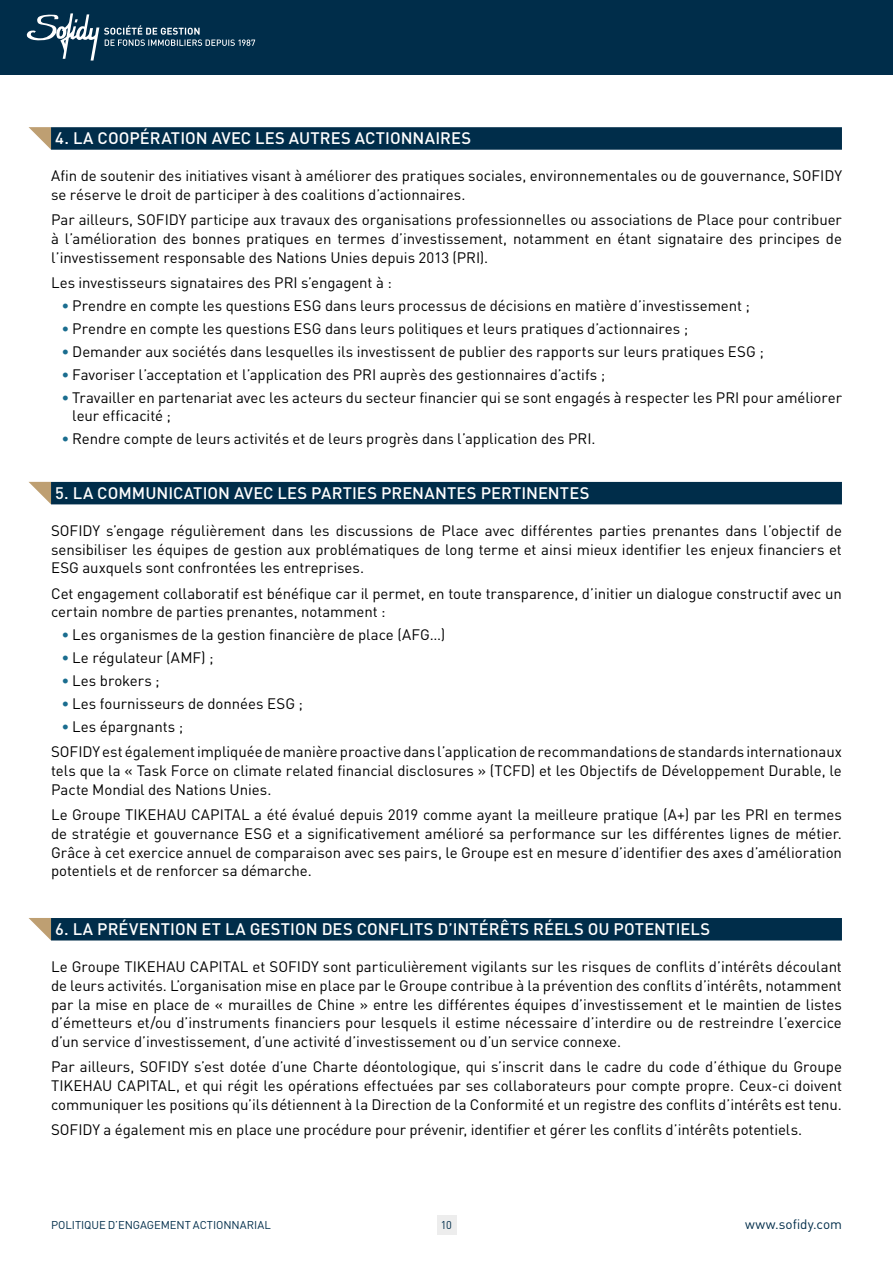
<style>
.page{position:relative;width:893px;height:1263px;background:#fff}
.page>*{position:absolute;margin:0;border:0;box-sizing:border-box;transform-origin:0 0}
.t1{font:500 16.5px "DIN";letter-spacing:.005em;color:#fff}
.t2{font:15px/18.8px "DIN";letter-spacing:-.005em;color:#000}
.t3{font:13.5px "DIN";color:#002d4a}
.t4{font:11.25px "DIN";letter-spacing:-.01em;color:#002d4a}
.s1{color:#1a6d8f}
</style>
<div class="page">
<div style="left:0;top:0;width:893px;height:74px;background:#002d4a"></div>
<div style="left:51px;top:127px;width:791px;height:23px;background:#002d4a"></div>
<div style="left:51px;top:482px;width:791px;height:22px;background:#002d4a"></div>
<div style="left:51px;top:918px;width:791px;height:22px;background:#002d4a"></div>
<svg style="left:29px;top:127px;width:22px;height:23px"></svg>
<svg style="left:29px;top:482px;width:22px;height:22px"></svg>
<svg style="left:29px;top:918px;width:22px;height:22px"></svg>
<div style="left:437px;top:1216px;width:19px;height:19px;background:#ededed"></div>
<svg style="left:27px;top:13px;width:228px;height:48px"></svg>
<p class="t1" style="left:55px;top:128px;width:417px">4. LA COOPÉRATION AVEC LES AUTRES ACTIONNAIRES</p>
<p class="t2" style="left:51px;top:166px;width:792px">Afin de soutenir des initiatives visant à améliorer des pratiques sociales, environnementales ou de gouvernance, SOFIDY se réserve le droit de participer à des coalitions d’actionnaires.</p>
<p class="t2" style="left:51px;top:210px;width:792px;text-align:justify">Par ailleurs, SOFIDY participe aux travaux des organisations professionnelles ou associations de Place pour contribuer à l’amélioration des bonnes pratiques en termes d’investissement, notamment en étant signataire des principes de l’investissement responsable des Nations Unies depuis 2013 (PRI).</p>
<p class="t2" style="left:51px;top:273px;width:342px">Les investisseurs signataires des PRI s’engagent à :</p>
<p class="t2" style="left:62px;top:296px;width:690px"><span class="s1">•</span> Prendre en compte les questions ESG dans leurs processus de décisions en matière d’investissement ;</p>
<p class="t2" style="left:62px;top:319px;width:628px"><span class="s1">•</span> Prendre en compte les questions ESG dans leurs politiques et leurs pratiques d’actionnaires ;</p>
<p class="t2" style="left:62px;top:342px;width:704px"><span class="s1">•</span> Demander aux sociétés dans lesquelles ils investissent de publier des rapports sur leurs pratiques ESG ;</p>
<p class="t2" style="left:62px;top:365px;width:545px"><span class="s1">•</span> Favoriser l’acceptation et l’application des PRI auprès des gestionnaires d’actifs ;</p>
<p class="t2" style="left:72px;top:388px;width:771px;text-indent:-11px"><span class="s1">•</span> Travailler en partenariat avec les acteurs du secteur financier qui se sont engagés à respecter les PRI pour améliorer leur efficacité ;</p>
<p class="t2" style="left:62px;top:429px;width:533px"><span class="s1">•</span> Rendre compte de leurs activités et de leurs progrès dans l’application des PRI.</p>
<p class="t1" style="left:55px;top:482px;width:536px">5. LA COMMUNICATION AVEC LES PARTIES PRENANTES PERTINENTES</p>
<p class="t2" style="left:51px;top:521px;width:792px;text-align:justify">SOFIDY s’engage régulièrement dans les discussions de Place avec différentes parties prenantes dans l’objectif de sensibiliser les équipes de gestion aux problématiques de long terme et ainsi mieux identifier les enjeux financiers et ESG auxquels sont confrontées les entreprises.</p>
<p class="t2" style="left:51px;top:583px;width:792px">Cet engagement collaboratif est bénéfique car il permet, en toute transparence, d’initier un dialogue constructif avec un certain nombre de parties prenantes, notamment :</p>
<p class="t2" style="left:62px;top:625px;width:385px"><span class="s1">•</span> Les organismes de la gestion financière de place (AFG…)</p>
<p class="t2" style="left:62px;top:648px;width:153px"><span class="s1">•</span> Le régulateur (AMF) ;</p>
<p class="t2" style="left:62px;top:671px;width:100px"><span class="s1">•</span> Les brokers ;</p>
<p class="t2" style="left:62px;top:694px;width:243px"><span class="s1">•</span> Les fournisseurs de données ESG ;</p>
<p class="t2" style="left:51px;top:714px;width:792px;line-height:25.2px;text-indent:11px"><span class="s1">•</span> Les épargnants ;<br>SOFIDY est également impliquée de manière proactive dans l’application de recommandations de standards internationaux</p>
<p class="t2" style="left:51px;top:761px;width:792px">tels que la « Task Force on climate related financial disclosures » (TCFD) et les Objectifs de Développement Durable, le<br>Pacte Mondial des Nations Unies.</p>
<p class="t2" style="left:51px;top:805px;width:792px">Le Groupe TIKEHAU CAPITAL a été évalué depuis 2019 comme ayant la meilleure pratique (A+) par les PRI en termes de stratégie et gouvernance ESG et a significativement amélioré sa performance sur les différentes lignes de métier.<br>Grâce à cet exercice annuel de comparaison avec ses pairs, le Groupe est en mesure d’identifier des axes d’amélioration potentiels et de renforcer sa démarche.</p>
<p class="t1" style="left:55px;top:918px;width:656px">6. LA PRÉVENTION ET LA GESTION DES CONFLITS D’INTÉRÊTS RÉELS OU POTENTIELS</p>
<p class="t2" style="left:51px;top:957px;width:792px;text-align:justify">Le Groupe TIKEHAU CAPITAL et SOFIDY sont particulièrement vigilants sur les risques de conflits d’intérêts découlant de leurs activités. L’organisation mise en place par le Groupe contribue à la prévention des conflits d’intérêts, notamment par la mise en place de « murailles de Chine » entre les différentes équipes d’investissement et le maintien de listes d’émetteurs et/ou d’instruments financiers pour lesquels il estime nécessaire d’interdire ou de restreindre l’exercice d’un service d’investissement, d’une activité d’investissement ou d’un service connexe.</p>
<p class="t2" style="left:51px;top:1057px;width:792px;text-align:justify">Par ailleurs, SOFIDY s’est dotée d’une Charte déontologique, qui s’inscrit dans le cadre du code d’éthique du Groupe TIKEHAU CAPITAL, et qui régit les opérations effectuées par ses collaborateurs pour compte propre. Ceux-ci doivent communiquer les positions qu’ils détiennent à la Direction de la Conformité et un registre des conflits d’intérêts est tenu.</p>
<p class="t2" style="left:51px;top:1120px;width:750px">SOFIDY a également mis en place une procédure pour prévenir, identifier et gérer les conflits d’intérêts potentiels.</p>
<p class="t4" style="left:51px;top:1218px;width:221px">POLITIQUE D’ENGAGEMENT ACTIONNARIAL</p>
<p class="t3" style="left:745px;top:1216px;width:98px">www.sofidy.com</p>
<p class="t4" style="left:441px;top:1218px;width:13px">10</p>
</div>
